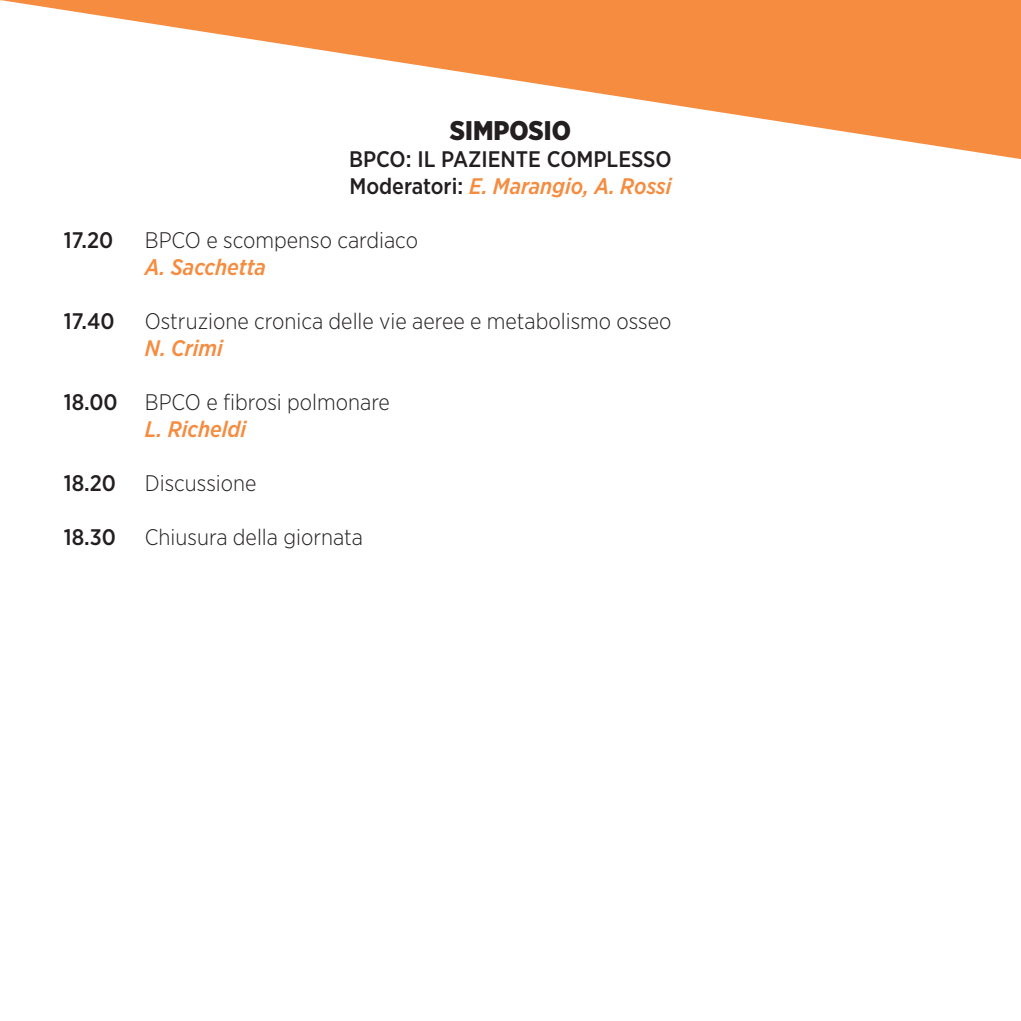
<style>
.page{position:relative;width:1021px;height:1021px;background:#fff}
.page>*{position:absolute;margin:0;border:0;box-sizing:border-box;transform-origin:0 0}
.t1{font:900 27px "Gotham Narrow";color:#231f20}
.t2{font:300 22.5px "Gotham Narrow";color:#231f20}
.t3{font:italic 500 22.5px "Gotham Narrow";color:#f58c40}
.t4{font:500 22.5px "Gotham Narrow";color:#231f20}
.s1{font-style:normal;color:#231f20}
.s2{font-weight:500}
</style>
<div class="page">
<svg style="left:217px;top:0;width:803px;height:159px;fill:#f58c40"></svg>
<svg style="left:0;top:0;width:217px;height:34px"></svg>
<p class="t1" style="left:450px;top:112px;width:123px">SIMPOSIO</p>
<p class="t4" style="left:349px;top:144px;width:324px">BPCO: IL PAZIENTE COMPLESSO</p>
<p class="t3" style="left:349px;top:171px;width:323px"><span class="s1">Moderatori:</span> E. Marangio, A. Rossi</p>
<p class="t4" style="left:64px;top:225px;width:51px">17.20</p>
<p class="t2" style="left:145px;top:226px;width:274px">BPCO e scompenso cardiaco</p>
<p class="t3" style="left:145px;top:252px;width:123px">A. Sacchetta</p>
<p class="t4" style="left:64px;top:306px;width:52px">17.40</p>
<p class="t2" style="left:145px;top:307px;width:528px">Ostruzione cronica delle vie aeree e metabolismo osseo</p>
<p class="t3" style="left:145px;top:333px;width:80px">N. Crimi</p>
<p class="t2" style="left:64px;top:388px;width:328px"><span class="s2">18.00</span> BPCO e fibrosi polmonare</p>
<p class="t3" style="left:145px;top:414px;width:103px">L. Richeldi</p>
<p class="t4" style="left:64px;top:468px;width:54px">18.20</p>
<p class="t2" style="left:145px;top:469px;width:113px">Discussione</p>
<p class="t4" style="left:64px;top:522px;width:54px">18.30</p>
<p class="t2" style="left:145px;top:523px;width:220px">Chiusura della giornata</p>
</div>
